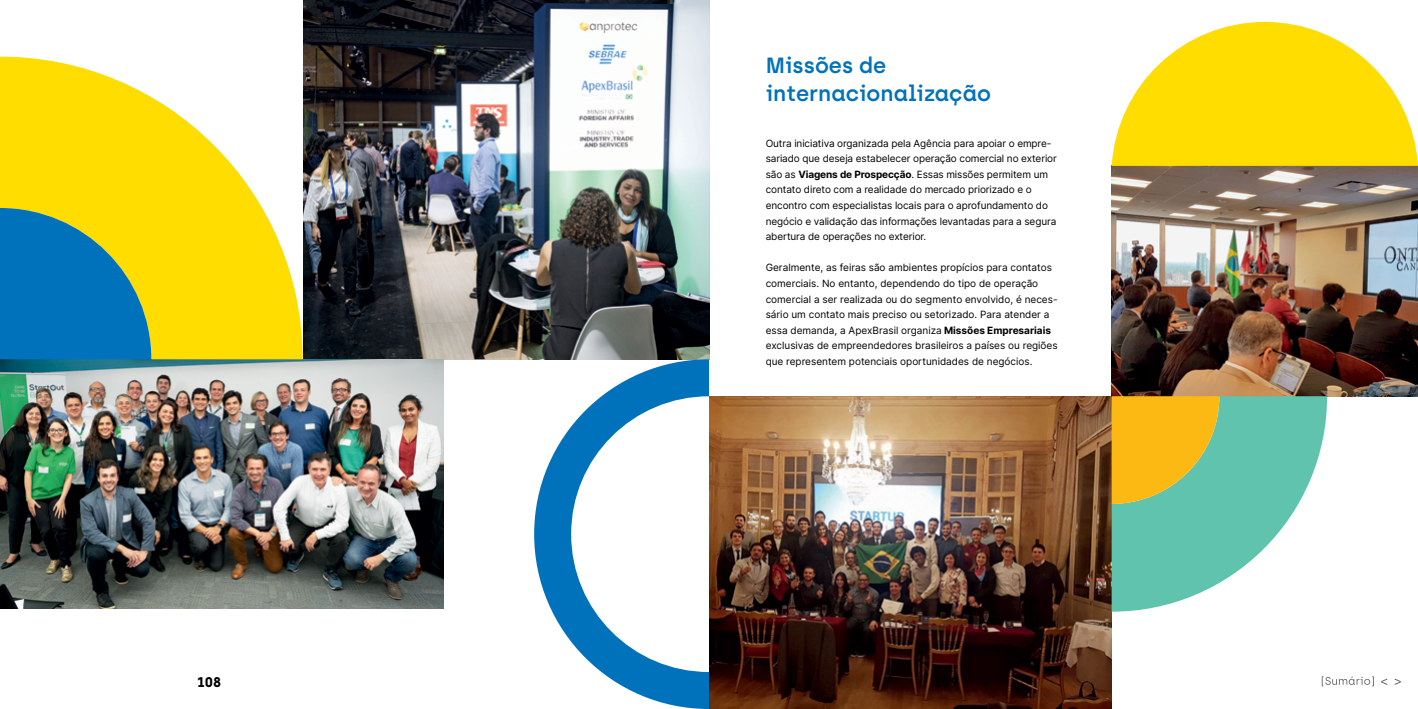
<style>
.page{position:relative;width:1418px;height:709px;background:#fff}
.page>*{position:absolute;margin:0;border:0;box-sizing:border-box;transform-origin:0 0}
.t1{font:600 22px/28px "Archia";color:#0072bc}
.t2{font:700 14px "Archia";color:#000}
.t3{font:10px/15.6px "Inter";letter-spacing:-.01em;color:#000}
.s1{font-weight:700}
</style>
<div class="page">
<img style="left:709px;top:396px;width:402px;height:313px">
<img style="left:1111px;top:166px;width:306px;height:230px">
<img style="left:303px;top:0;width:406px;height:359px">
<img style="left:0;top:359px;width:443px;height:249px">
<svg style="left:151px;top:97px;width:152px;height:262px;fill:#fd0"></svg>
<svg style="left:1111px;top:22px;width:306px;height:144px;fill:#fd0"></svg>
<svg style="left:534px;top:359px;width:175px;height:350px"></svg>
<svg style="left:1111px;top:396px;width:215px;height:215px;fill:#60c3ad"></svg>
<svg style="left:1111px;top:396px;width:108px;height:108px;background:#dab933"></svg>
<svg style="left:0;top:57px;width:151px;height:302px;background:#9ab455"></svg>
<svg style="left:1381px;top:678px;width:6px;height:7px"></svg>
<svg style="left:1321px;top:676px;width:52px;height:10px"></svg>
<svg style="left:1394px;top:678px;width:6px;height:7px"></svg>
<h1 class="t1" style="left:765px;top:51px;width:227px">Missões de internacionalização</h1>
<p class="t3" style="left:765px;top:135px;width:293px">Outra iniciativa organizada pela Agência para apoiar o empre&shy;sariado que deseja estabelecer operação comercial no exterior são as <span class="s1">Viagens de Prospecção</span>. Essas missões permitem um contato direto com a realidade do mercado priorizado e o encontro com especialistas locais para o aprofundamento do negócio e validação das informações levantadas para a segura abertura de operações no exterior.</p>
<p class="t3" style="left:765px;top:260px;width:293px">Geralmente, as feiras são ambientes propícios para contatos comerciais. No entanto, dependendo do tipo de operação comercial a ser realizada ou do segmento envolvido, é neces&shy;sário um contato mais preciso ou setorizado. Para atender a essa demanda, a ApexBrasil organiza <span class="s1">Missões Empresariais </span>exclusivas de empreendedores brasileiros a países ou regiões que representem potenciais oportunidades de negócios.</p>
<h2 class="t2" style="left:198px;top:673px;width:25px">108</h2>
<h2 class="t2" style="left:934px;top:673px;width:25px">109</h2>
</div>
